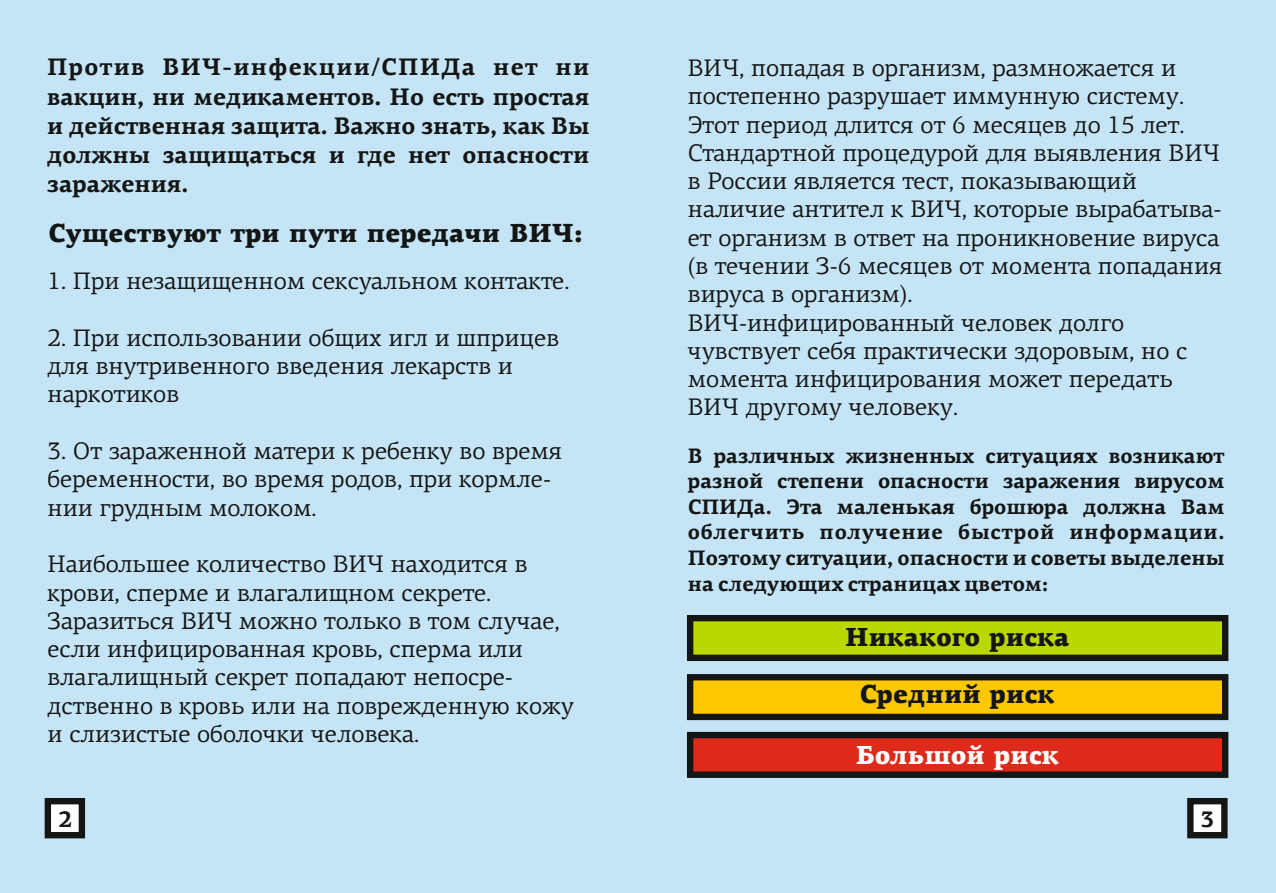
<style>
.page{position:relative;width:1276px;height:893px;background:#fff}
.page>*{position:absolute;margin:0;border:0;box-sizing:border-box;transform-origin:0 0}
.t1{font:900 26.1px/57px "PF Agora Serif Pro";color:#141515;text-align:center}
.t2{font:900 26.1px "PF Agora Serif Pro";color:#fefefe}
.t3{font:24px/28.2px "PF Agora Serif Pro";color:#141515}
.t4{font:700 24px/29.1px "PF Agora Serif Pro";color:#141515;text-align:justify}
.t5{font:700 22.5px "PF Agora Serif Pro";color:#141515}
.t6{font:700 21px/25.5px "PF Agora Serif Pro";color:#141515;text-align:justify}
</style>
<div class="page">
<div style="left:0;top:0;width:638px;height:893px;background:#c5e5f6"></div>
<div style="left:638px;top:0;width:638px;height:893px;background:#c5e5f6"></div>
<svg style="left:686px;top:615px;width:543px;height:46px;background:#8a9e07"></svg>
<svg style="left:686px;top:674px;width:543px;height:47px;background:#b8960c"></svg>
<svg style="left:686px;top:731px;width:543px;height:47px;background:#a2281e"></svg>
<svg style="left:1187px;top:798px;width:41px;height:41px;background:#838485"></svg>
<svg style="left:44px;top:798px;width:42px;height:41px;background:#848788"></svg>
<p class="t4" style="left:47px;top:55px;width:544px">Против ВИЧ-инфекции/СПИДа нет ни вакцин, ни медикаментов. Но есть простая и действенная защита. Важно знать, как Вы должны защищаться и где нет опасности заражения.</p>
<p class="t1" style="left:48px;top:207px;width:536px">Существуют три пути передачи ВИЧ:</p>
<p class="t3" style="left:48px;top:269px;width:523px">1. При незащищенном сексуальном контакте.</p>
<p class="t3" style="left:48px;top:326px;width:513px">2. При использовании общих игл и шприцев для внутривенного введения лекарств и наркотиков</p>
<p class="t3" style="left:48px;top:439px;width:516px">3. От зараженной матери к ребенку во время беременности, во время родов, при кормле&shy;нии грудным молоком.</p>
<p class="t3" style="left:48px;top:552px;width:528px">Наибольшее количество ВИЧ находится в крови, сперме и влагалищном секрете.<br>Заразиться ВИЧ можно только в том случае, если инфицированная кровь, сперма или влагалищный секрет попадают непосре&shy;дственно в кровь или на поврежденную кожу и слизистые оболочки человека.</p>
<p class="t3" style="left:688px;top:56px;width:536px">ВИЧ, попадая в организм, размножается и постепенно разрушает иммунную систему.<br>Этот период длится от 6 месяцев до 15 лет.<br>Стандартной процедурой для выявления ВИЧ в России является тест, показывающий наличие антител к ВИЧ, которые вырабатыва&shy;ет организм в ответ на проникновение вируса (в течении З-6 месяцев от момента попадания вируса в организм).<br>ВИЧ-инфицированный человек долго чувствует себя практически здоровым, но с момента инфицирования может передать ВИЧ другому человеку.</p>
<p class="t6" style="left:688px;top:445px;width:538px">В различных жизненных ситуациях возникают разной степени опасности заражения вирусом СПИДа. Эта маленькая брошюра должна Вам облегчить получение быстрой информации.<br>Поэтому ситуации, опасности и советы выделены на следующих страницах цветом:</p>
<p class="t1" style="left:845px;top:611px;width:226px">Никакого риска<br>Средний риск</p>
<p class="t2" style="left:855px;top:745px;width:205px">Большой риск</p>
<p class="t5" style="left:58px;top:810px;width:15px">2</p>
<p class="t5" style="left:1200px;top:810px;width:15px">3</p>
</div>
